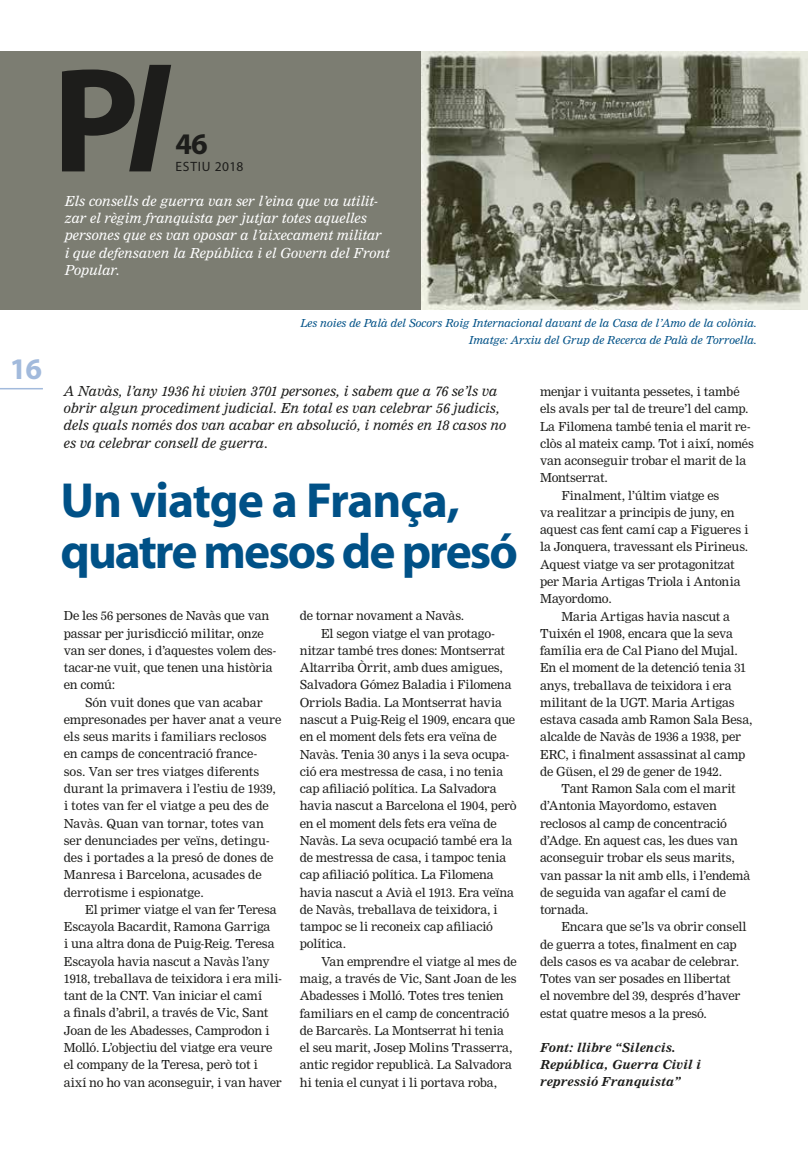
<style>
.page{position:relative;width:808px;height:1149px;background:#fff}
.page>*{position:absolute;margin:0;border:0;box-sizing:border-box;transform-origin:0 0}
.t1{font:700 150px "Myriad";color:#1d1d1b}
.t2{font:700 49.5px/51.8px "Myriad";letter-spacing:-.04em;color:#005187}
.t3{font:700 30px "Myriad";color:#1d1d1b}
.t4{font:700 30px "Myriad";color:#a2badc}
.t5{font:15px/17.2px "Nimrod Itlic";color:#1d1d1b}
.t6{font:15px/17.2px "Nimrod Itlic";color:#fff}
.t7{font:13.5px/17.2px "Nimrod";letter-spacing:-.01em;color:#1d1d1b}
.t8{font:13.5px/17.2px "Nimrod Bld Itlic";letter-spacing:.005em;color:#1d1d1b}
.t9{font:13.5px "Myriad";letter-spacing:.055em;color:#1d1d1b}
.t10{font:12px/17.2px "Nimrod Itlic";color:#005187;text-align:right}
.s1{font-style:italic}
</style>
<div class="page">
<div style="left:0;top:51px;width:808px;height:258px;background:#7c7d72"></div>
<img style="left:421px;top:51px;width:387px;height:258px">
<hr style="left:0;top:388px;width:43px;height:1px;background:#a2badc">
<h3 class="t4" style="left:10px;top:353px;width:34px">16</h3>
<h1 class="t1" style="left:52px;top:44px;width:116px">P<span class="s1">l</span></h1>
<h3 class="t3" style="left:175px;top:129px;width:34px">46</h3>
<p class="t9" style="left:175px;top:160px;width:69px">ESTIU 2018</p>
<p class="t6" style="left:65px;top:193px;width:326px">Els consells de guerra van ser l’eina que va utilit&shy;zar el règim franquista per jutjar totes aquelles persones que es van oposar a l’aixecament militar i que defensaven la República i el Govern del Front Popular.</p>
<p class="t10" style="left:300px;top:315px;width:458px">Les noies de Palà del Socors Roig Internacional davant de la Casa de l’Amo de la colònia.<br>Imatge: Arxiu del Grup de Recerca de Palà de Torroella.</p>
<p class="t5" style="left:64px;top:383px;width:444px">A Navàs, l’any 1936 hi vivien 3701 persones, i sabem que a 76 se’ls va obrir algun procediment judicial. En total es van celebrar 56 judicis, dels quals només dos van acabar en absolució, i només en 18 casos no es va celebrar consell de guerra.</p>
<h2 class="t2" style="left:61px;top:476px;width:459px">Un viatge a França, quatre mesos de presó</h2>
<p class="t7" style="left:540px;top:384px;width:201px">menjar i vuitanta pessetes, i també</p>
<p class="t7" style="left:540px;top:401px;width:210px">els avals per tal de treure’l del camp.</p>
<p class="t7" style="left:540px;top:418px;width:212px">La Filomena també tenia el marit re-</p>
<p class="t7" style="left:540px;top:435px;width:215px">clòs al mateix camp. Tot i així, només</p>
<p class="t7" style="left:540px;top:453px;width:208px">van aconseguir trobar el marit de la</p>
<p class="t7" style="left:540px;top:470px;width:69px">Montserrat.</p>
<p class="t7" style="left:561px;top:487px;width:160px">Finalment, l’últim viatge es</p>
<p class="t7" style="left:540px;top:504px;width:196px">va realitzar a principis de juny, en</p>
<p class="t7" style="left:540px;top:522px;width:210px">aquest cas fent camí cap a Figueres i</p>
<p class="t7" style="left:540px;top:539px;width:210px">la Jonquera, travessant els Pirineus.</p>
<p class="t7" style="left:540px;top:556px;width:196px">Aquest viatge va ser protagonitzat</p>
<p class="t7" style="left:540px;top:573px;width:202px">per Maria Artigas Triola i Antonia</p>
<p class="t7" style="left:540px;top:591px;width:73px">Mayordomo.</p>
<p class="t7" style="left:561px;top:608px;width:170px">Maria Artigas havia nascut a</p>
<p class="t7" style="left:540px;top:625px;width:194px">Tuixén el 1908, encara que la seva</p>
<p class="t7" style="left:540px;top:642px;width:199px">família era de Cal Piano del Mujal.</p>
<p class="t7" style="left:540px;top:660px;width:208px">En el moment de la detenció tenia 31</p>
<p class="t7" style="left:540px;top:677px;width:193px">anys, treballava de teixidora i era</p>
<p class="t7" style="left:540px;top:694px;width:196px">militant de la UGT. Maria Artigas</p>
<p class="t7" style="left:540px;top:712px;width:214px">estava casada amb Ramon Sala Besa,</p>
<p class="t7" style="left:540px;top:729px;width:202px">alcalde de Navàs de 1936 a 1938, per</p>
<p class="t7" style="left:540px;top:746px;width:207px">ERC, i finalment assassinat al camp</p>
<p class="t7" style="left:540px;top:763px;width:184px">de Güsen, el 29 de gener de 1942.</p>
<p class="t7" style="left:561px;top:781px;width:176px">Tant Ramon Sala com el marit</p>
<p class="t7" style="left:540px;top:798px;width:178px">d’Antonia Mayordomo, estaven</p>
<p class="t7" style="left:540px;top:815px;width:188px">reclosos al camp de concentració</p>
<p class="t7" style="left:540px;top:832px;width:199px">d’Adge. En aquest cas, les dues van</p>
<p class="t7" style="left:540px;top:850px;width:196px">aconseguir trobar els seus marits,</p>
<p class="t7" style="left:540px;top:867px;width:212px">van passar la nit amb ells, i l’endemà</p>
<p class="t7" style="left:540px;top:884px;width:187px">de seguida van agafar el camí de</p>
<p class="t7" style="left:540px;top:901px;width:50px">tornada.</p>
<p class="t7" style="left:561px;top:919px;width:187px">Encara que se’ls va obrir consell</p>
<p class="t7" style="left:540px;top:936px;width:198px">de guerra a totes, finalment en cap</p>
<p class="t7" style="left:540px;top:953px;width:200px">dels casos es va acabar de celebrar.</p>
<p class="t7" style="left:540px;top:970px;width:192px">Totes van ser posades en llibertat</p>
<p class="t7" style="left:540px;top:988px;width:202px">el novembre del 39, després d’haver</p>
<p class="t7" style="left:540px;top:1005px;width:168px">estat quatre mesos a la presó.</p>
<p class="t7" style="left:64px;top:608px;width:214px">De les 56 persones de Navàs que van passar per jurisdicció militar, onze van ser dones, i d’aquestes volem des&shy;tacar-ne vuit, que tenen una història en comú:</p>
<p class="t7" style="left:64px;top:694px;width:219px;text-indent:21px">Són vuit dones que van acabar empresonades per haver anat a veure els seus marits i familiars reclosos en camps de concentració france&shy;sos. Van ser tres viatges diferents durant la primavera i l’estiu de 1939, i totes van fer el viatge a peu des de Navàs. Quan van tornar, totes van ser denunciades per veïns, detingu&shy;des i portades a la presó de dones de Manresa i Barcelona, acusades de derrotisme i espionatge.</p>
<p class="t7" style="left:64px;top:901px;width:219px;text-indent:21px">El primer viatge el van fer Teresa Escayola Bacardit, Ramona Garriga<br>i una altra dona de Puig-Reig. Teresa Escayola havia nascut a Navàs l’any 1918, treballava de teixidora i era mili&shy;tant de la CNT. Van iniciar el camí<br>a finals d’abril, a través de Vic, Sant Joan de les Abadesses, Camprodon i Molló. L’objectiu del viatge era veure el company de la Teresa, però tot i així no ho van aconseguir, i van haver</p>
<p class="t7" style="left:300px;top:608px;width:166px">de tornar novament a Navàs.</p>
<p class="t7" style="left:321px;top:625px;width:175px">El segon viatge el van protago-</p>
<p class="t7" style="left:300px;top:642px;width:207px">nitzar també tres dones: Montserrat</p>
<p class="t7" style="left:300px;top:660px;width:205px">Altarriba Òrrit, amb dues amigues,</p>
<p class="t7" style="left:300px;top:677px;width:213px">Salvadora Gómez Baladia i Filomena</p>
<p class="t7" style="left:300px;top:694px;width:204px">Orriols Badia. La Montserrat havia</p>
<p class="t7" style="left:300px;top:711px;width:217px">nascut a Puig-Reig el 1909, encara que</p>
<p class="t7" style="left:300px;top:729px;width:199px">en el moment dels fets era veïna de</p>
<p class="t7" style="left:300px;top:746px;width:211px">Navàs. Tenia 30 anys i la seva ocupa-</p>
<p class="t7" style="left:300px;top:763px;width:205px">ció era mestressa de casa, i no tenia</p>
<p class="t7" style="left:300px;top:780px;width:198px">cap afiliació política. La Salvadora</p>
<p class="t7" style="left:300px;top:798px;width:218px">havia nascut a Barcelona el 1904, però</p>
<p class="t7" style="left:300px;top:815px;width:199px">en el moment dels fets era veïna de</p>
<p class="t7" style="left:300px;top:832px;width:214px">Navàs. La seva ocupació també era la</p>
<p class="t7" style="left:300px;top:849px;width:208px">de mestressa de casa, i tampoc tenia</p>
<p class="t7" style="left:300px;top:867px;width:195px">cap afiliació política. La Filomena</p>
<p class="t7" style="left:300px;top:884px;width:216px">havia nascut a Avià el 1913. Era veïna</p>
<p class="t7" style="left:300px;top:901px;width:199px">de Navàs, treballava de teixidora, i</p>
<p class="t7" style="left:300px;top:918px;width:195px">tampoc se li reconeix cap afiliació</p>
<p class="t7" style="left:300px;top:936px;width:48px">política.</p>
<p class="t7" style="left:321px;top:953px;width:197px">Van emprendre el viatge al mes de</p>
<p class="t7" style="left:300px;top:970px;width:218px">maig, a través de Vic, Sant Joan de les</p>
<p class="t7" style="left:300px;top:987px;width:205px">Abadesses i Molló. Totes tres tenien</p>
<p class="t7" style="left:300px;top:1005px;width:211px">familiars en el camp de concentració</p>
<p class="t7" style="left:300px;top:1022px;width:206px">de Barcarès. La Montserrat hi tenia</p>
<p class="t7" style="left:300px;top:1039px;width:214px">el seu marit, Josep Molins Trasserra,</p>
<p class="t7" style="left:300px;top:1056px;width:214px">antic regidor republicà. La Salvadora</p>
<p class="t7" style="left:300px;top:1074px;width:199px">hi tenia el cunyat i li portava roba,</p>
<p class="t8" style="left:540px;top:1039px;width:162px">Font: llibre “Silencis.<br>República, Guerra Civil i repressió Franquista”</p>
</div>
